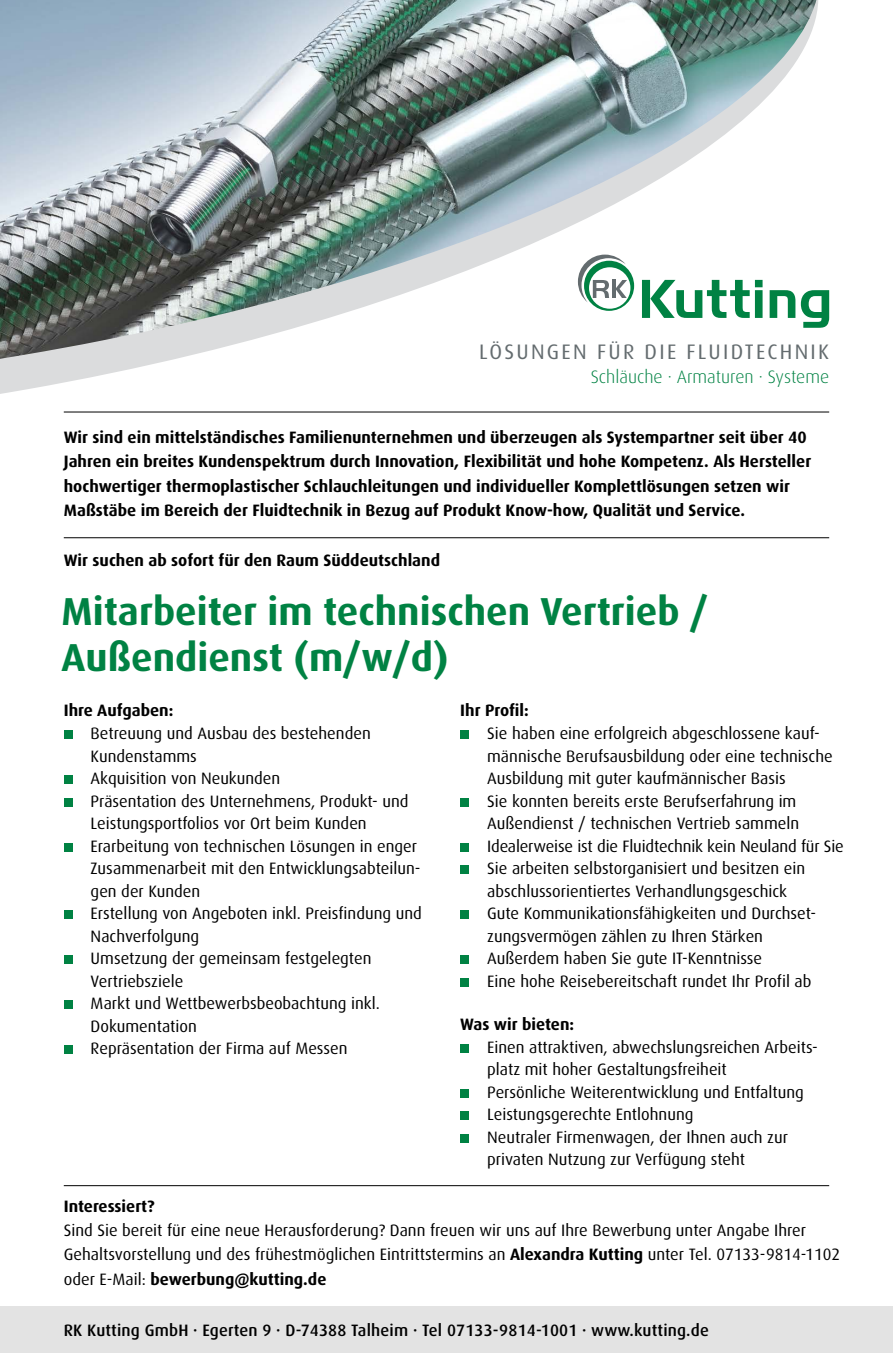
<style>
.page{position:relative;width:893px;height:1353px;background:#fff}
.page>*{position:absolute;margin:0;border:0;box-sizing:border-box;transform-origin:0 0}
.t1{font:700 39px/46.5px "Dax Pro";color:#008243}
.t2{font:21px "Dax Pro";letter-spacing:.11em;color:#646c6f}
.t3{font:300 18px "Dax Pro";color:#008243}
.t4{font:16.5px/22.5px "Dax Pro";color:#000}
.t5{font:700 16.5px/24px "Dax Pro";color:#000}
.t6{font:500 16.5px "Dax Pro";letter-spacing:.01em;color:#000}
.s1{font-weight:700}
</style>
<div class="page">
<div style="left:0;top:1305px;width:893px;height:47px;background:#e3e3e3"></div>
<div style="left:64px;top:730px;width:8px;height:9px;background:#008243"></div>
<div style="left:64px;top:775px;width:8px;height:9px;background:#008243"></div>
<div style="left:64px;top:797px;width:8px;height:9px;background:#008243"></div>
<div style="left:64px;top:842px;width:8px;height:9px;background:#008243"></div>
<div style="left:64px;top:910px;width:8px;height:9px;background:#008243"></div>
<div style="left:64px;top:955px;width:8px;height:9px;background:#008243"></div>
<div style="left:64px;top:1000px;width:8px;height:9px;background:#008243"></div>
<div style="left:64px;top:1045px;width:8px;height:9px;background:#008243"></div>
<hr style="left:64px;top:537px;width:765px;height:1px;background:#000">
<hr style="left:64px;top:1185px;width:765px;height:1px;background:#000">
<svg style="left:0;top:0;width:830px;height:413px"></svg>
<img style="left:0;top:0;width:816px;height:359px">
<svg style="left:642px;top:280px;width:121px;height:38px"></svg>
<svg style="left:770px;top:290px;width:25px;height:28px"></svg>
<svg style="left:801px;top:290px;width:28px;height:38px"></svg>
<svg style="left:578px;top:254px;width:56px;height:57px"></svg>
<hr style="left:64px;top:411px;width:765px;height:1px;background:#000">
<div style="left:460px;top:730px;width:9px;height:9px;background:#008243"></div>
<div style="left:460px;top:797px;width:9px;height:9px;background:#008243"></div>
<div style="left:460px;top:842px;width:9px;height:9px;background:#008243"></div>
<div style="left:460px;top:865px;width:9px;height:9px;background:#008243"></div>
<div style="left:460px;top:910px;width:9px;height:9px;background:#008243"></div>
<div style="left:460px;top:955px;width:9px;height:9px;background:#008243"></div>
<div style="left:460px;top:977px;width:9px;height:9px;background:#008243"></div>
<div style="left:460px;top:1043px;width:9px;height:9px;background:#008243"></div>
<div style="left:460px;top:1088px;width:9px;height:9px;background:#008243"></div>
<div style="left:460px;top:1111px;width:9px;height:9px;background:#008243"></div>
<div style="left:460px;top:1133px;width:9px;height:9px;background:#008243"></div>
<p class="t2" style="left:479px;top:338px;width:351px">LÖSUNGEN FÜR DIE FLUIDTECHNIK</p>
<p class="t3" style="left:591px;top:365px;width:240px">Schläuche · Armaturen · Systeme</p>
<p class="t5" style="left:64px;top:425px;width:749px">Wir sind ein mittelständisches Familienunternehmen und überzeugen als Systempartner seit über 40<br>Jahren ein breites Kundenspektrum durch Innovation, Flexibilität und hohe Kompetenz. Als Hersteller hochwertiger thermoplastischer Schlauchleitungen und individueller Komplettlösungen setzen wir Maßstäbe im Bereich der Fluidtechnik in Bezug auf Produkt Know-how, Qualität und Service.</p>
<p class="t5" style="left:64px;top:547px;width:378px">Wir suchen ab sofort für den Raum Süddeutschland</p>
<h1 class="t1" style="left:62px;top:586px;width:648px">Mitarbeiter im technischen Vertrieb /<br>Außendienst (m/w/d)</h1>
<p class="t5" style="left:64px;top:698px;width:111px">Ihre Aufgaben:</p>
<p class="t4" style="left:91px;top:721px;width:333px">Betreuung und Ausbau des bestehenden<br>Kundenstamms<br>Akquisition von Neukunden<br>Präsentation des Unternehmens, Produkt- und<br>Leistungsportfolios vor Ort beim Kunden<br>Erarbeitung von technischen Lösungen in enger<br>Zusammenarbeit mit den Entwicklungsabteilun&shy;gen der Kunden<br>Erstellung von Angeboten inkl. Preisfindung und<br>Nachverfolgung<br>Umsetzung der gemeinsam festgelegten<br>Vertriebsziele<br>Markt und Wettbewerbsbeobachtung inkl.<br>Dokumentation<br>Repräsentation der Firma auf Messen</p>
<p class="t5" style="left:460px;top:698px;width:70px">Ihr Profil:</p>
<p class="t4" style="left:487px;top:721px;width:358px">Sie haben eine erfolgreich abgeschlossene kauf&shy;männische Berufsausbildung oder eine technische Ausbildung mit guter kaufmännischer Basis<br>Sie konnten bereits erste Berufserfahrung im Außendienst / technischen Vertrieb sammeln Idealerweise ist die Fluidtechnik kein Neuland für Sie Sie arbeiten selbstorganisiert und besitzen ein abschlussorientiertes Verhandlungsgeschick<br>Gute Kommunikationsfähigkeiten und Durchset&shy;zungsvermögen zählen zu Ihren Stärken<br>Außerdem haben Sie gute IT-Kenntnisse<br>Eine hohe Reisebereitschaft rundet Ihr Profil ab</p>
<p class="t5" style="left:460px;top:1011px;width:115px">Was wir bieten:</p>
<p class="t4" style="left:487px;top:1035px;width:332px">Einen attraktiven, abwechslungsreichen Arbeits&shy;platz mit hoher Gestaltungsfreiheit<br>Persönliche Weiterentwicklung und Entfaltung Leistungsgerechte Entlohnung<br>Neutraler Firmenwagen, der Ihnen auch zur privaten Nutzung zur Verfügung steht</p>
<p class="t5" style="left:64px;top:1193px;width:92px">Interessiert?</p>
<p class="t4" style="left:64px;top:1217px;width:778px;line-height:24px">Sind Sie bereit für eine neue Herausforderung? Dann freuen wir uns auf Ihre Bewerbung unter Angabe Ihrer<br>Gehaltsvorstellung und des frühestmöglichen Eintrittstermins an <span class="s1">Alexandra Kutting</span> unter Tel. 07133-9814-1102 oder E-Mail: <span class="s1">bewerbung@kutting.de</span></p>
<p class="t6" style="left:64px;top:1319px;width:647px">RK Kutting GmbH · Egerten 9 · D-74388 Talheim · Tel 07133-9814-1001 · www.kutting.de</p>
</div>
